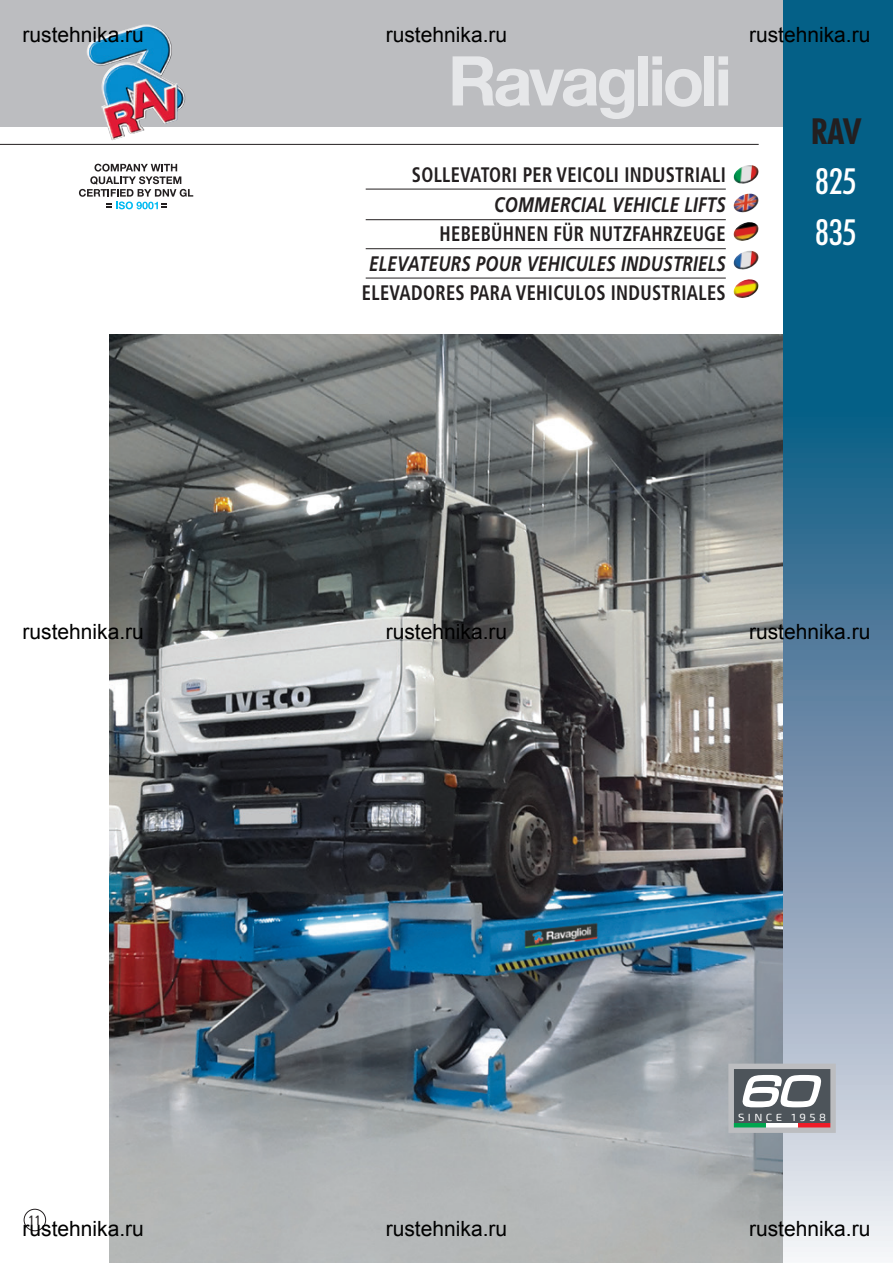
<style>
.page{position:relative;width:893px;height:1263px;background:#fff}
.page>*{position:absolute;margin:0;border:0;box-sizing:border-box;transform-origin:0 0}
.t1{font:500 condensed 36px "Futura BT";color:#fff}
.t2{font:700 condensed 36px "Futura BT";color:#231f20}
.t3{font:700 condensed 21px "Frutiger LT Std";letter-spacing:.015em;color:#231f20;scale:.88 1}
.t4{font:italic 700 21px "Frutiger LT Std";letter-spacing:.015em;color:#231f20;scale:.8 1}
.t5{font:condensed 13.5px "Frutiger LT Std";color:#231f20}
.t6{font:10.35px "Exo 2";letter-spacing:.3em;color:#fff;scale:1.1 1}
</style>
<div class="page">
<img style="left:110px;top:335px;width:673px;height:928px">
<hr style="left:0;top:144px;width:759px;height:1px;background:#231f20">
<div style="left:0;top:0;width:893px;height:126px;background:#bcbdc0"></div>
<svg style="left:783px;top:0;width:110px;height:1257px;background:#5486a4"></svg>
<svg style="left:453px;top:56px;width:181px;height:63px"></svg>
<div style="left:638px;top:56px;width:10px;height:49px;background:#e6e7e9"></div>
<div style="left:705px;top:56px;width:9px;height:49px;background:#e6e7e9"></div>
<svg style="left:718px;top:56px;width:10px;height:49px"></svg>
<svg style="left:652px;top:56px;width:50px;height:51px"></svg>
<div style="left:24px;top:1209px;width:22px;height:22px;border:1px solid #231f20;border-radius:50%"></div>
<img style="left:87px;top:24px;width:100px;height:116px">
<svg style="left:79px;top:164px;width:114px;height:45px"></svg>
<img style="left:733px;top:194px;width:26px;height:19px">
<img style="left:733px;top:222px;width:26px;height:19px">
<img style="left:733px;top:165px;width:26px;height:19px">
<img style="left:733px;top:251px;width:26px;height:19px">
<img style="left:733px;top:279px;width:26px;height:19px">
<hr style="left:366px;top:189px;width:360px;height:1px;background:#231f20">
<hr style="left:366px;top:248px;width:360px;height:1px;background:#231f20">
<hr style="left:366px;top:219px;width:360px;height:1px;background:#231f20">
<hr style="left:366px;top:278px;width:360px;height:1px;background:#231f20">
<svg style="left:728px;top:1063px;width:108px;height:70px"></svg>
<p class="t3" style="left:412px;top:162px;width:358px">SOLLEVATORI PER VEICOLI INDUSTRIALI</p>
<p class="t4" style="left:494px;top:192px;width:291px">COMMERCIAL VEHICLE LIFTS</p>
<p class="t3" style="left:440px;top:221px;width:327px">HEBEBÜHNEN FÜR NUTZFAHRZEUGE</p>
<p class="t4" style="left:369px;top:251px;width:447px">ELEVATEURS POUR VEHICULES INDUSTRIELS</p>
<p class="t3" style="left:362px;top:280px;width:415px">ELEVADORES PARA VEHICULOS INDUSTRIALES</p>
<p class="t2" style="left:811px;top:109px;width:52px">RAV</p>
<p class="t1" style="left:815px;top:160px;width:43px">825</p>
<p class="t1" style="left:815px;top:210px;width:43px">835</p>
<p class="t5" style="left:28px;top:1212px;width:14px">11</p>
<p class="t6" style="left:738px;top:1111px;width:81px">SINCE 1958</p>
</div>
